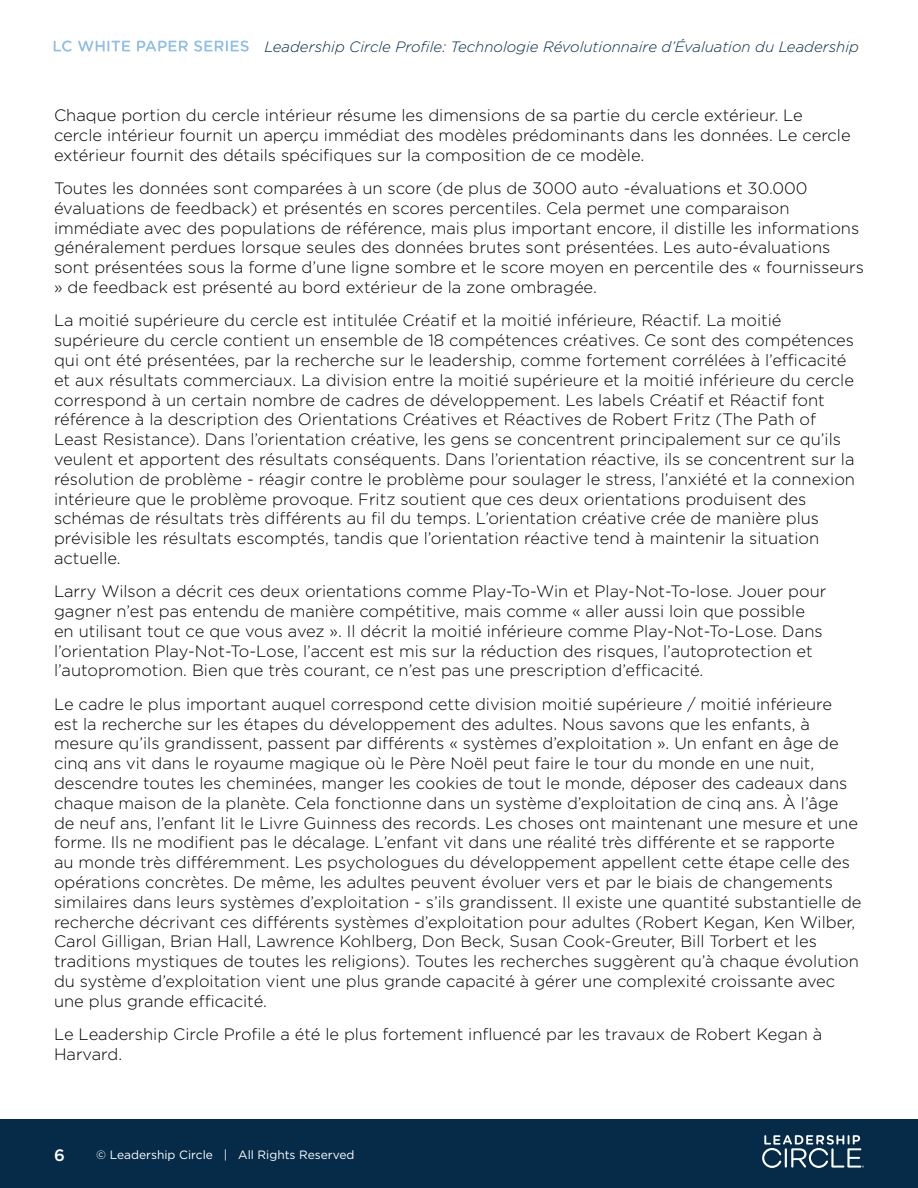
<style>
.page{position:relative;width:918px;height:1188px;background:#fff}
.page>*{position:absolute;margin:0;border:0;box-sizing:border-box;transform-origin:0 0}
.t1{font:300 16.5px/19.8px "Gotham";color:#000}
.t2{font:500 16.5px "Gotham";color:#fff}
.t3{font:italic 300 15px "Gotham";color:#052b48}
.t4{font:12px "Gotham";color:#fff}
</style>
<div class="page">
<svg style="left:54px;top:41px;width:18px;height:11px"></svg>
<svg style="left:78px;top:41px;width:52px;height:11px"></svg>
<svg style="left:137px;top:41px;width:51px;height:10px"></svg>
<svg style="left:194px;top:41px;width:55px;height:11px"></svg>
<div style="left:0;top:1119px;width:918px;height:69px;background:#052b48"></div>
<svg style="left:762px;top:1135px;width:102px;height:33px"></svg>
<p class="t3" style="left:265px;top:37px;width:596px">Leadership Circle Profile: Technologie Révolutionnaire d’Évaluation du Leadership</p>
<p class="t1" style="left:54px;top:105px;width:798px">Chaque portion du cercle intérieur résume les dimensions de sa partie du cercle extérieur. Le cercle intérieur fournit un aperçu immédiat des modèles prédominants dans les données. Le cercle extérieur fournit des détails spécifiques sur la composition de ce modèle.</p>
<p class="t1" style="left:54px;top:178px;width:812px">Toutes les données sont comparées à un score (de plus de 3000 auto -évaluations et 30.000 évaluations de feedback) et présentés en scores percentiles. Cela permet une comparaison immédiate avec des populations de référence, mais plus important encore, il distille les informations généralement perdues lorsque seules des données brutes sont présentées. Les auto-évaluations sont présentées sous la forme d’une ligne sombre et le score moyen en percentile des « fournisseurs » de feedback est présenté au bord extérieur de la zone ombragée.</p>
<p class="t1" style="left:54px;top:310px;width:803px">La moitié supérieure du cercle est intitulée Créatif et la moitié inférieure, Réactif. La moitié supérieure du cercle contient un ensemble de 18 compétences créatives. Ce sont des compétences qui ont été présentées, par la recherche sur le leadership, comme fortement corrélées à l’efficacité et aux résultats commerciaux. La division entre la moitié supérieure et la moitié inférieure du cercle correspond à un certain nombre de cadres de développement. Les labels Créatif et Réactif font référence à la description des Orientations Créatives et Réactives de Robert Fritz (The Path of Least Resistance). Dans l’orientation créative, les gens se concentrent principalement sur ce qu’ils veulent et apportent des résultats conséquents. Dans l’orientation réactive, ils se concentrent sur la résolution de problème - réagir contre le problème pour soulager le stress, l’anxiété et la connexion intérieure que le problème provoque. Fritz soutient que ces deux orientations produisent des schémas de résultats très différents au fil du temps. L’orientation créative crée de manière plus prévisible les résultats escomptés, tandis que l’orientation réactive tend à maintenir la situation actuelle.</p>
<p class="t1" style="left:54px;top:581px;width:774px">Larry Wilson a décrit ces deux orientations comme Play-To-Win et Play-Not-To-lose. Jouer pour gagner n’est pas entendu de manière compétitive, mais comme « aller aussi loin que possible en utilisant tout ce que vous avez ». Il décrit la moitié inférieure comme Play-Not-To-Lose. Dans l’orientation Play-Not-To-Lose, l’accent est mis sur la réduction des risques, l’autoprotection et l’autopromotion. Bien que très courant, ce n’est pas une prescription d’efficacité.</p>
<p class="t1" style="left:54px;top:694px;width:809px">Le cadre le plus important auquel correspond cette division moitié supérieure / moitié inférieure<br>est la recherche sur les étapes du développement des adultes. Nous savons que les enfants, à mesure qu’ils grandissent, passent par différents « systèmes d’exploitation ». Un enfant en âge de cinq ans vit dans le royaume magique où le Père Noël peut faire le tour du monde en une nuit, descendre toutes les cheminées, manger les cookies de tout le monde, déposer des cadeaux dans chaque maison de la planète. Cela fonctionne dans un système d’exploitation de cinq ans. À l’âge de neuf ans, l’enfant lit le Livre Guinness des records. Les choses ont maintenant une mesure et une forme. Ils ne modifient pas le décalage. L’enfant vit dans une réalité très différente et se rapporte<br>au monde très différemment. Les psychologues du développement appellent cette étape celle des opérations concrètes. De même, les adultes peuvent évoluer vers et par le biais de changements similaires dans leurs systèmes d’exploitation - s’ils grandissent. Il existe une quantité substantielle de recherche décrivant ces différents systèmes d’exploitation pour adultes (Robert Kegan, Ken Wilber, Carol Gilligan, Brian Hall, Lawrence Kohlberg, Don Beck, Susan Cook-Greuter, Bill Torbert et les traditions mystiques de toutes les religions). Toutes les recherches suggèrent qu’à chaque évolution du système d’exploitation vient une plus grande capacité à gérer une complexité croissante avec une plus grande efficacité.</p>
<p class="t1" style="left:54px;top:1024px;width:770px">Le Leadership Circle Profile a été le plus fortement influencé par les travaux de Robert Kegan à<br>Harvard.</p>
<p class="t2" style="left:54px;top:1144px;width:12px">6</p>
<p class="t4" style="left:96px;top:1147px;width:260px">© Leadership Circle | All Rights Reserved</p>
</div>
